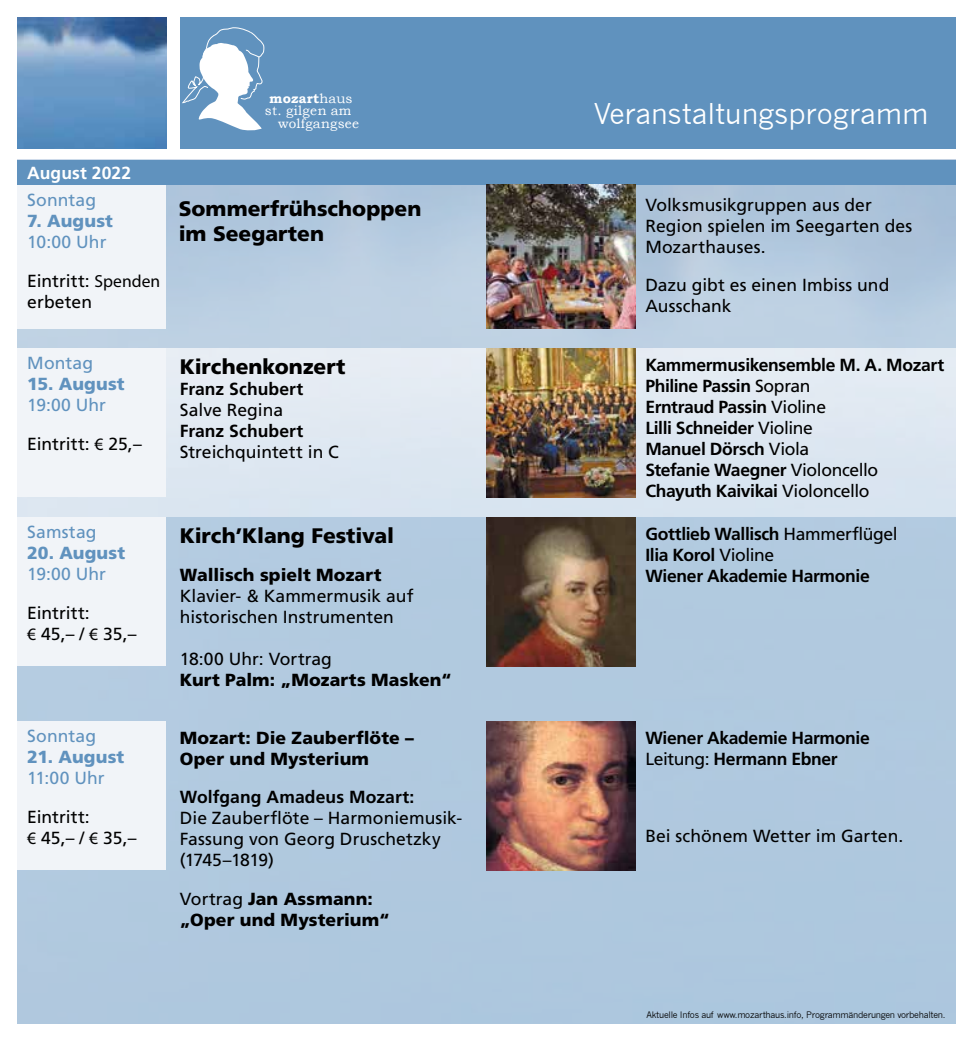
<style>
.page{position:relative;width:973px;height:1042px;background:#fff}
.page>*{position:absolute;margin:0;border:0;box-sizing:border-box;transform-origin:0 0}
.t1{font:28px "News Gothic";letter-spacing:-.005em;color:#fff}
.t2{font:900 21px/25.2px "Frutiger";color:#000}
.t3{font:17.5px/21px "Frutiger";color:#000}
.t4{font:700 17.5px/21px "Frutiger";letter-spacing:-.02em;color:#000}
.t5{font:900 17.5px/21px "Frutiger";letter-spacing:.005em;color:#000}
.t6{font:17.5px "Frutiger";letter-spacing:.005em;color:#6092be}
.t7{font:700 17.5px "Frutiger";letter-spacing:.005em;color:#000}
.t8{font:900 17.5px "Frutiger";letter-spacing:.01em;color:#6092be}
.t9{font:700 17.5px "Frutiger";letter-spacing:.005em;color:#fff}
.t10{font:13.47px "Bookman Old Style";letter-spacing:.02em;color:#fff}
.t11{font:700 13.47px "Bookman Old Style";letter-spacing:.01em;color:#fff}
.t12{font:8.75px "News Gothic";letter-spacing:-.03em;color:#000}
.s1{font-family:"Myriad Pro"}
.s2{font-weight:400}
</style>
<div class="page">
<img style="left:17px;top:348px;width:938px;height:169px">
<div style="left:17px;top:184px;width:938px;height:164px;background:#b7cce1"></div>
<div style="left:17px;top:517px;width:938px;height:507px;background:#b0c9df"></div>
<div style="left:17px;top:160px;width:938px;height:24px;background:#6092be"></div>
<img style="left:17px;top:17px;width:149px;height:132px">
<div style="left:180px;top:17px;width:775px;height:132px;background:#6092be"></div>
<svg style="left:182px;top:28px;width:82px;height:103px"></svg>
<div style="left:17px;top:185px;width:149px;height:144px;background:#f1f4f8"></div>
<img style="left:486px;top:184px;width:149px;height:144px">
<div style="left:17px;top:348px;width:149px;height:149px;background:#f1f4f8"></div>
<div style="left:17px;top:517px;width:149px;height:149px;background:#f1f4f8"></div>
<div style="left:17px;top:721px;width:149px;height:149px;background:#f1f4f8"></div>
<img style="left:486px;top:348px;width:149px;height:149px">
<img style="left:486px;top:517px;width:149px;height:149px">
<img style="left:486px;top:721px;width:149px;height:149px">
<p class="t9" style="left:27px;top:162px;width:105px">August 2022</p>
<p class="t6" style="left:27px;top:190px;width:70px">Sonntag</p>
<p class="t8" style="left:27px;top:211px;width:87px">7. August</p>
<p class="t6" style="left:27px;top:232px;width:81px">10:00 Uhr</p>
<p class="t3" style="left:27px;top:270px;width:134px">Eintritt: <span class="s1">Spenden </span>erbeten</p>
<p class="t6" style="left:27px;top:353px;width:67px">Montag</p>
<p class="t8" style="left:27px;top:374px;width:99px">15. August</p>
<p class="t6" style="left:27px;top:395px;width:80px">19:00 Uhr</p>
<p class="t3" style="left:27px;top:433px;width:116px">Eintritt: <span class="s1">€</span> 25,–</p>
<p class="t11" style="left:269px;top:90px;width:85px">mozart<span class="s2">haus</span></p>
<p class="t10" style="left:265px;top:103px;width:88px">st. gilgen am</p>
<p class="t10" style="left:278px;top:116px;width:83px">wolfgangsee</p>
<p class="t2" style="left:179px;top:195px;width:244px">Sommerfrühschoppen im Seegarten</p>
<p class="t2" style="left:180px;top:353px;width:167px">Kirchenkonzert</p>
<p class="t7" style="left:180px;top:378px;width:125px">Franz Schubert</p>
<p class="t3" style="left:180px;top:399px;width:105px">Salve Regina</p>
<p class="t7" style="left:180px;top:420px;width:125px">Franz Schubert</p>
<p class="t3" style="left:180px;top:441px;width:160px">Streichquintett in C</p>
<p class="t6" style="left:27px;top:522px;width:71px">Samstag</p>
<p class="t8" style="left:27px;top:542px;width:99px">20. August</p>
<p class="t6" style="left:27px;top:564px;width:80px">19:00 Uhr</p>
<p class="t3" style="left:27px;top:602px;width:111px">Eintritt:<br><span class="s1">€</span> 45,– / <span class="s1">€</span> 35,–</p>
<p class="t6" style="left:27px;top:726px;width:70px">Sonntag</p>
<p class="t8" style="left:27px;top:746px;width:98px">21. August</p>
<p class="t6" style="left:27px;top:768px;width:79px">11:00 Uhr</p>
<p class="t3" style="left:27px;top:806px;width:111px">Eintritt:<br><span class="s1">€</span> 45,– / <span class="s1">€</span> 35,–</p>
<p class="t2" style="left:180px;top:522px;width:216px">Kirch’Klang Festival</p>
<p class="t5" style="left:180px;top:564px;width:203px">Wallisch spielt Mozart</p>
<p class="t3" style="left:180px;top:585px;width:235px">Klavier- &amp; Kammermusik auf historischen Instrumenten</p>
<p class="t3" style="left:180px;top:648px;width:154px">18:00 Uhr: Vortrag</p>
<p class="t5" style="left:180px;top:669px;width:273px">Kurt Palm: „Mozarts Masken“</p>
<p class="t5" style="left:180px;top:727px;width:236px">Mozart: Die Zauberflöte –<br>Oper und Mysterium</p>
<p class="t7" style="left:180px;top:787px;width:236px">Wolfgang Amadeus Mozart:</p>
<p class="t3" style="left:180px;top:807px;width:284px">Die Zauberflöte – Harmoniemusik-<br>Fassung von Georg Druschetzky (1745–1819)</p>
<p class="t5" style="left:180px;top:888px;width:211px"><span class="s2">Vortrag</span> Jan Assmann: „Oper und Mysterium“</p>
<h1 class="t1" style="left:594px;top:98px;width:336px">Veranstaltungsprogramm</h1>
<p class="t3" style="left:645px;top:194px;width:268px">Volksmusikgruppen aus der<br>Region spielen im Seegarten des<br>Mozarthauses.</p>
<p class="t3" style="left:645px;top:275px;width:245px">Dazu gibt es einen Imbiss und<br>Ausschank</p>
<p class="t4" style="left:645px;top:354px;width:300px">Kammermusikensemble M. A. Mozart<br>Philine Passin <span class="s2">Sopran<br></span>Erntraud Passin <span class="s2">Violine<br></span>Lilli Schneider <span class="s2">Violine<br></span>Manuel Dörsch <span class="s2">Viola<br></span>Stefanie Waegner <span class="s2">Violoncello<br></span>Chayuth Kaivikai <span class="s2">Violoncello</span></p>
<p class="t4" style="left:645px;top:523px;width:254px">Gottlieb Wallisch <span class="s2">Hammerflügel<br></span>Ilia Korol <span class="s2">Violine<br></span>Wiener Akademie Harmonie</p>
<p class="t4" style="left:645px;top:727px;width:226px">Wiener Akademie Harmonie<br><span class="s2">Leitung:</span> Hermann Ebner</p>
<p class="t3" style="left:645px;top:825px;width:259px">Bei schönem Wetter im Garten.</p>
<p class="t12" style="left:646px;top:1010px;width:301px">Aktuelle Infos auf www.mozarthaus.info, Programmänderungen vorbehalten.</p>
</div>
